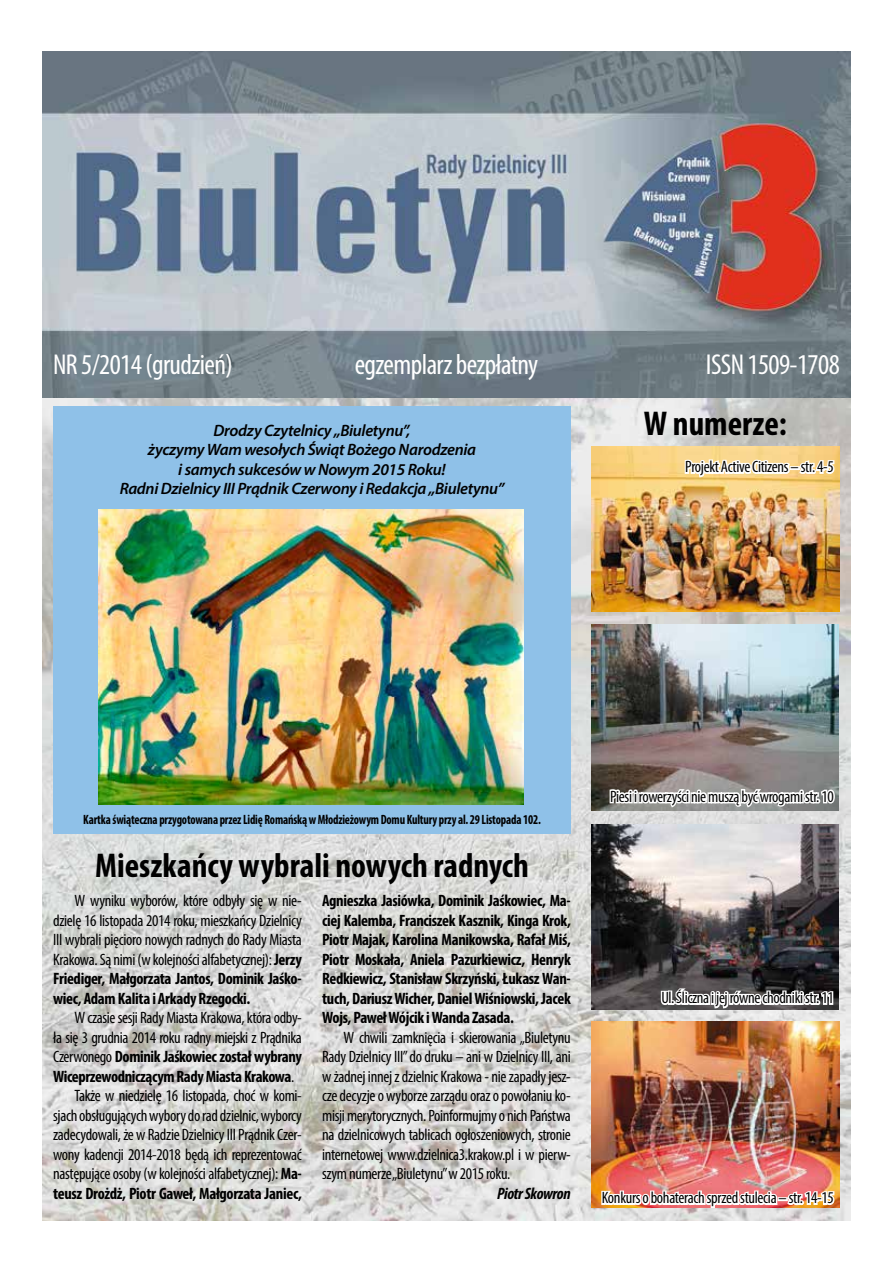
<style>
.page{position:relative;width:893px;height:1263px;background:#fff}
.page>*{position:absolute;margin:0;border:0;box-sizing:border-box;transform-origin:0 0}
.t1{font:700 condensed 34.5px "Myriad Pro";color:#000}
.t2{font:condensed 28.8px "Myriad Pro";letter-spacing:-.02em;color:#fff}
.t3{font:condensed 16.5px/19.5px "Myriad Pro";letter-spacing:-.02em;color:#000;text-align:justify}
.t4{font:700 condensed 16.5px/19.5px "Myriad Pro";letter-spacing:-.025em;color:#000;text-align:justify}
.t5{font:italic 600 16.5px/19.5px "Myriad Pro";letter-spacing:-.02em;color:#000;text-align:center}
.t6{font:italic 700 condensed 16.5px "Myriad Pro";letter-spacing:-.02em;color:#000}
.t7{font:700 condensed 13.5px "Myriad Pro";letter-spacing:-.015em;color:#000;scale:.9 1}
.s1{font-weight:700}
.s2{font-weight:400}
</style>
<div class="page">
<img style="left:42px;top:392px;width:808px;height:828px">
<img style="left:591px;top:446px;width:249px;height:165px">
<img style="left:43px;top:51px;width:807px;height:346px">
<img style="left:683px;top:424px;width:153px;height:95px">
<div style="left:53px;top:406px;width:518px;height:427px;background:#8fc1e8"></div>
<img style="left:99px;top:509px;width:424px;height:296px">
<img style="left:591px;top:624px;width:248px;height:186px">
<img style="left:591px;top:824px;width:248px;height:186px">
<img style="left:591px;top:1021px;width:249px;height:187px">
<svg style="left:608px;top:724px;width:228px;height:128px;background:#a59f9e"></svg>
<img style="left:659px;top:928px;width:176px;height:125px">
<img style="left:600px;top:1126px;width:179px;height:95px">
<div style="left:778px;top:1197px;width:10px;height:4px;border:3px solid #fff"></div>
<svg style="left:785px;top:1179px;width:51px;height:42px"></svg>
<h2 class="t2" style="left:53px;top:347px;width:181px">NR 5/2014 (grudzień)</h2>
<h2 class="t2" style="left:355px;top:347px;width:185px">egzemplarz bezpłatny</h2>
<h2 class="t2" style="left:706px;top:347px;width:135px">ISSN 1509-1708</h2>
<h1 class="t1" style="left:644px;top:402px;width:144px">W numerze:</h1>
<p class="t3" style="left:685px;top:457px;width:150px">Projekt Active Citizens – str. 4-5</p>
<p class="t5" style="left:120px;top:420px;width:386px">Drodzy Czytelnicy „Biuletynu”,<br>życzymy Wam wesołych Świąt Bożego Narodzenia<br>i samych sukcesów w Nowym 2015 Roku!<br>Radni Dzielnicy III Prądnik Czerwony i Redakcja „Biuletynu”</p>
<p class="t7" style="left:83px;top:811px;width:510px">Kartka świąteczna przygotowana przez Lidię Romańską w Młodzieżowym Domu Kultury przy al. 29 Listopada 102.</p>
<h1 class="t1" style="left:95px;top:844px;width:435px">Mieszkańcy wybrali nowych radnych</h1>
<p class="t4" style="left:322px;top:891px;width:250px">Agnieszka Jasiówka, Dominik Jaśkowiec, Ma&shy;ciej Kalemba, Franciszek Kasznik, Kinga Krok, Piotr Majak, Karolina Manikowska, Rafał Miś, Piotr Moskała, Aniela Pazurkiewicz, Henryk Redkiewicz, Stanisław Skrzyński, Łukasz Wan&shy;tuch, Dariusz Wicher, Daniel Wiśniowski, Jacek Wojs, Paweł Wójcik i Wanda Zasada.</p>
<p class="t3" style="left:322px;top:1027px;width:250px;text-indent:21px">W chwili zamknięcia i skierowania „Biuletynu Rady Dzielnicy III” do druku – ani w Dzielnicy III, ani w żadnej innej z dzielnic Krakowa - nie zapadły jesz&shy;cze decyzje o wyborze zarządu oraz o powołaniu ko&shy;misji merytorycznych. Poinformujmy o nich Państwa na dzielnicowych tablicach ogłoszeniowych, stronie internetowej www.dzielnica3.krakow.pl i w pierw&shy;szym numerze „Biuletynu” w 2015 roku.</p>
<p class="t6" style="left:497px;top:1183px;width:75px">Piotr Skowron</p>
<p class="t3" style="left:53px;top:891px;width:250px;text-indent:21px">W wyniku wyborów, które odbyły się w nie&shy;dzielę 16 listopada 2014 roku, mieszkańcy Dzielnicy III wybrali pięcioro nowych radnych do Rady Miasta Krakowa. Są nimi (w kolejności alfabetycznej): <span class="s1">Jerzy Friediger, Małgorzata Jantos, Dominik Jaśko&shy;wiec, Adam Kalita i Arkady Rzegocki.</span></p>
<p class="t3" style="left:74px;top:1008px;width:229px">W czasie sesji Rady Miasta Krakowa, która odby-</p>
<p class="t3" style="left:53px;top:1027px;width:250px">ła się 3 grudnia 2014 roku radny miejski z Prądnika</p>
<p class="t4" style="left:53px;top:1047px;width:250px"><span class="s2">Czerwonego</span> Dominik Jaśkowiec został wybrany</p>
<p class="t4" style="left:53px;top:1066px;width:243px">Wiceprzewodniczącym Rady Miasta Krakowa<span class="s2">.</span></p>
<p class="t3" style="left:74px;top:1086px;width:229px">Także w niedzielę 16 listopada, choć w komi-</p>
<p class="t3" style="left:53px;top:1105px;width:250px">sjach obsługujących wybory do rad dzielnic, wyborcy</p>
<p class="t3" style="left:53px;top:1125px;width:250px">zadecydowali, że w Radzie Dzielnicy III Prądnik Czer-</p>
<p class="t3" style="left:53px;top:1144px;width:250px">wony kadencji 2014-2018 będą ich reprezentować</p>
<p class="t3" style="left:53px;top:1164px;width:250px">następujące osoby (w kolejności alfabetycznej): <span class="s1">Ma-</span></p>
<p class="t4" style="left:53px;top:1183px;width:250px">teusz Drożdż, Piotr Gaweł, Małgorzata Janiec,</p>
<p class="t3" style="left:610px;top:786px;width:225px">Piesi i rowerzyści nie muszą być wrogami str. 10</p>
<p class="t3" style="left:661px;top:988px;width:174px">Ul. Śliczna i jej równe chodniki str. 11</p>
<p class="t3" style="left:602px;top:1188px;width:233px">Konkurs o bohaterach sprzed stulecia – str. 14-15</p>
</div>
